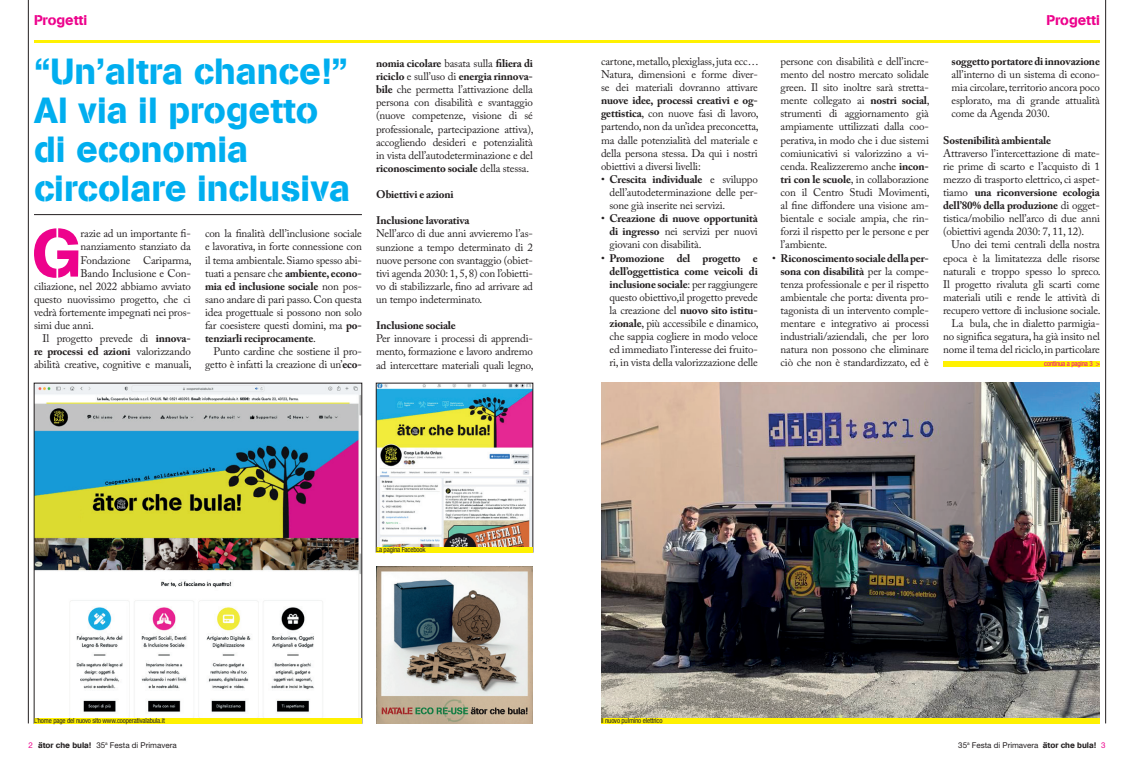
<style>
.page{position:relative;width:1134px;height:766px;background:#fff}
.page>*{position:absolute;margin:0;border:0;box-sizing:border-box;transform-origin:0 0}
.t1{font:66.7px "AG Book Stencil";color:#ed028c}
.t2{font:36px/38.8px "AG Book Stencil";color:#00aeef}
.t3{font:14px "AG Book Stencil";color:#ed028c}
.t4{font:11px/13.1px "Adobe Caslon Pro";letter-spacing:-.015em;color:#231f20;text-align:justify}
.t5{font:700 11px "Adobe Caslon Pro";letter-spacing:-.015em;color:#231f20}
.t6{font:8px "Helvetica Neue LT Std";color:#231f20}
.t7{font:condensed 7px "Helvetica Neue LT Std";letter-spacing:-.02em;color:#231f20}
.t8{font:condensed 7px "Helvetica Neue LT Std";letter-spacing:-.02em;color:#ed028c}
.s1{font-weight:700}
.s2{font-weight:400}
.s3{color:#ed028c}
.s4{font-family:"AG Book Stencil"}
</style>
<div class="page">
<hr style="left:558px;top:40px;width:542px;height:3px;background:#fff101">
<hr style="left:1105px;top:0;width:1px;height:723px;background:#231f20">
<hr style="left:28px;top:0;width:1px;height:723px;background:#231f20">
<hr style="left:34px;top:40px;width:541px;height:3px;background:#fff101">
<div style="left:943px;top:361px;width:157px;height:5px;background:#fff101"></div>
<img style="left:36px;top:385px;width:324px;height:333px">
<img style="left:378px;top:385px;width:153px;height:162px">
<div style="left:376px;top:383px;width:157px;height:169px;border:1px solid #231f20"></div>
<hr style="left:34px;top:214px;width:328px;height:1px;background:#231f20">
<img style="left:601px;top:383px;width:499px;height:335px">
<div style="left:601px;top:718px;width:499px;height:5px;background:#fff101"></div>
<div style="left:34px;top:718px;width:328px;height:5px;background:#fff101"></div>
<div style="left:376px;top:547px;width:157px;height:5px;background:#fff101"></div>
<img style="left:376px;top:566px;width:157px;height:157px">
<p class="t3" style="left:34px;top:12px;width:55px">Progetti</p>
<p class="t3" style="left:1046px;top:12px;width:55px">Progetti</p>
<h2 class="t2" style="left:34px;top:52px;width:318px">“Un’altra chance!”<br>Al via il progetto di economia circolare inclusiva</h2>
<h1 class="t1" style="left:32px;top:213px;width:51px">G</h1>
<p class="t4" style="left:81px;top:227px;width:112px">razie ad un importante fi-</p>
<p class="t4" style="left:205px;top:227px;width:158px">con la finalità dell’inclusione sociale e lavorativa, in forte connessione con il tema ambientale. Siamo spesso abi&shy;tuati a pensare che <span class="s1">ambiente, econo&shy;mia ed inclusione sociale</span> non pos&shy;sano andare di pari passo. Con questa idea progettuale si possono non solo far coesistere questi domini, ma <span class="s1">po&shy;tenziarli reciprocamente</span>.</p>
<p class="t4" style="left:205px;top:345px;width:158px;text-align:right">Punto cardine che sostiene il pro&shy;getto è infatti la creazione di un’<span class="s1">eco-</span></p>
<p class="t4" style="left:81px;top:240px;width:112px">nanziamento stanziato da</p>
<p class="t4" style="left:81px;top:253px;width:113px">Fondazione Cariparma,</p>
<p class="t4" style="left:81px;top:266px;width:112px">Bando Inclusione e Con-</p>
<p class="t4" style="left:34px;top:279px;width:158px">ciliazione, nel 2022 abbiamo avviato</p>
<p class="t4" style="left:34px;top:292px;width:158px">questo nuovissimo progetto, che ci</p>
<p class="t4" style="left:34px;top:305px;width:158px">vedrà fortemente impegnati nei pros-</p>
<p class="t4" style="left:34px;top:319px;width:62px">simi due anni.</p>
<p class="t4" style="left:43px;top:332px;width:150px">Il progetto prevede di <span class="s1">innova-</span></p>
<p class="t5" style="left:34px;top:345px;width:158px">re processi ed azioni <span class="s2">valorizzando</span></p>
<p class="t4" style="left:34px;top:358px;width:159px">abilità creative, cognitive e manuali,</p>
<p class="t4" style="left:376px;top:57px;width:159px"><span class="s1">nomia cicolare</span> basata sulla <span class="s1">filiera di riciclo</span> e sull’uso di <span class="s1">energia rinnova&shy;bile</span> che permetta l’attivazione della persona con disabilità e svantaggio (nuove competenze, visione di sé professionale, partecipazione attiva), accogliendo desideri e potenzialità in vista dell’autodeterminazione e del <span class="s1">riconoscimento sociale</span> della stessa.</p>
<p class="t5" style="left:376px;top:188px;width:79px">Obiettivi e azioni</p>
<p class="t5" style="left:376px;top:214px;width:95px">Inclusione lavorativa</p>
<p class="t4" style="left:376px;top:227px;width:158px">Nell’arco di due anni avvieremo l’as&shy;sunzione a tempo determinato di 2 nuove persone con svantaggio (obiet&shy;tivi agenda 2030: 1, 5, 8) con l’obietti&shy;vo di stabilizzarle, fino ad arrivare ad un tempo indeterminato.</p>
<p class="t5" style="left:376px;top:319px;width:81px">Inclusione sociale</p>
<p class="t4" style="left:376px;top:332px;width:159px">Per innovare i processi di apprendi&shy;mento, formazione e lavoro andremo ad intercettare materiali quali legno,</p>
<p class="t4" style="left:601px;top:54px;width:159px">cartone, metallo, plexiglass, juta ecc… Natura, dimensioni e forme diver&shy;se dei materiali dovranno attivare</p>
<p class="t4" style="left:601px;top:94px;width:159px"><span class="s1">nuove idee, processi creativi e og&shy;gettistica</span>, con nuove fasi di lavoro, partendo, non da un’idea preconcetta, ma dalle potenzialità del materiale e della persona stessa. Da qui i nostri obiettivi a diversi livelli:</p>
<p class="t4" style="left:609px;top:172px;width:150px;text-indent:-9px">• <span class="s1">Crescita individuale</span> e sviluppo dell’autodeterminazione delle per&shy;sone già inserite nei servizi.</p>
<p class="t4" style="left:609px;top:212px;width:150px;text-indent:-9px">• <span class="s1">Creazione di nuove opportunità di ingresso</span> nei servizi per nuovi giovani con disabilità.</p>
<p class="t4" style="left:609px;top:251px;width:151px;text-indent:-9px">• <span class="s1">Promozione del progetto e dell’oggettistica come veicoli di inclusione sociale</span>: per raggiungere questo obiettivo,il progetto prevede la creazione del <span class="s1">nuovo sito istitu&shy;zionale</span>, più accessibile e dinamico, che sappia cogliere in modo veloce ed immediato l’interesse dei fruito&shy;ri, in vista della valorizzazione delle</p>
<p class="t4" style="left:780px;top:54px;width:151px">persone con disabilità e dell’incre&shy;mento del nostro mercato solidale green. Il sito inoltre sarà stretta&shy;mente collegato ai <span class="s1">nostri social</span>, strumenti di aggiornamento già ampiamente uttilizzati dalla coo&shy;perativa, in modo che i due sistemi comiunicativi si valorizzino a vi&shy;cenda. Realizzeremo anche <span class="s1">incon&shy;tri con le scuole</span>, in collaborazione con il Centro Studi Movimenti, al fine diffondere una visione am&shy;bientale e sociale ampia, che rin&shy;forzi il rispetto per le persone e per l’ambiente.</p>
<p class="t4" style="left:780px;top:251px;width:150px;text-indent:-9px">• <span class="s1">Riconoscimento sociale della per&shy;sona con disabilità</span> per la compe&shy;tenza professionale e per il rispetto ambientale che porta: diventa pro&shy;tagonista di un intervento comple&shy;mentare e integrativo ai processi industriali/aziendali, che per loro natura non possono che eliminare ciò che non è standardizzato, ed è</p>
<p class="t5" style="left:952px;top:55px;width:150px">soggetto portatore di innovazione</p>
<p class="t4" style="left:952px;top:68px;width:150px">all’interno di un sistema di econo&shy;mia circolare, territorio ancora poco esplorato, ma di grande attualità come da Agenda 2030.</p>
<p class="t5" style="left:943px;top:133px;width:110px">Sostenibilità ambientale</p>
<p class="t4" style="left:943px;top:146px;width:158px">Attraverso l’intercettazione di mate&shy;rie prime di scarto e l’acquisto di 1 mezzo di trasporto elettrico, ci aspet&shy;tiamo <span class="s1">una riconversione ecologia dell’80% della produzione</span> di ogget&shy;tistica/mobilio nell’arco di due anni (obiettivi agenda 2030: 7, 11, 12).</p>
<p class="t4" style="left:943px;top:238px;width:159px;text-align:right">Uno dei temi centrali della nostra epoca è la limitatezza delle risorse naturali e troppo spesso lo spreco.<br>Il progetto rivaluta gli scarti come materiali utili e rende le attività di recupero vettore di inclusione sociale.<br>La bula, che in dialetto parmigia&shy;no significa segatura, ha già insito nel nome il tema del riciclo, in particolare</p>
<p class="t8" style="left:1044px;top:360px;width:57px">continua a pagina 3 &gt;</p>
<p class="t7" style="left:376px;top:545px;width:51px">La pagina Facebook</p>
<p class="t7" style="left:34px;top:716px;width:132px">L’home page del nuovo sito www.cooperativalabula.it</p>
<p class="t7" style="left:601px;top:716px;width:63px">Il nuovo pulmino elettrico</p>
<p class="t6" style="left:28px;top:740px;width:150px"><span class="s3">2</span> <span class="s4">ätor che bula!</span> 35<sup>a</sup> Festa di Primavera</p>
<p class="t6" style="left:958px;top:740px;width:149px">35<sup>a</sup> Festa di Primavera <span class="s4">ätor che bula!</span> <span class="s3">3</span></p>
</div>
